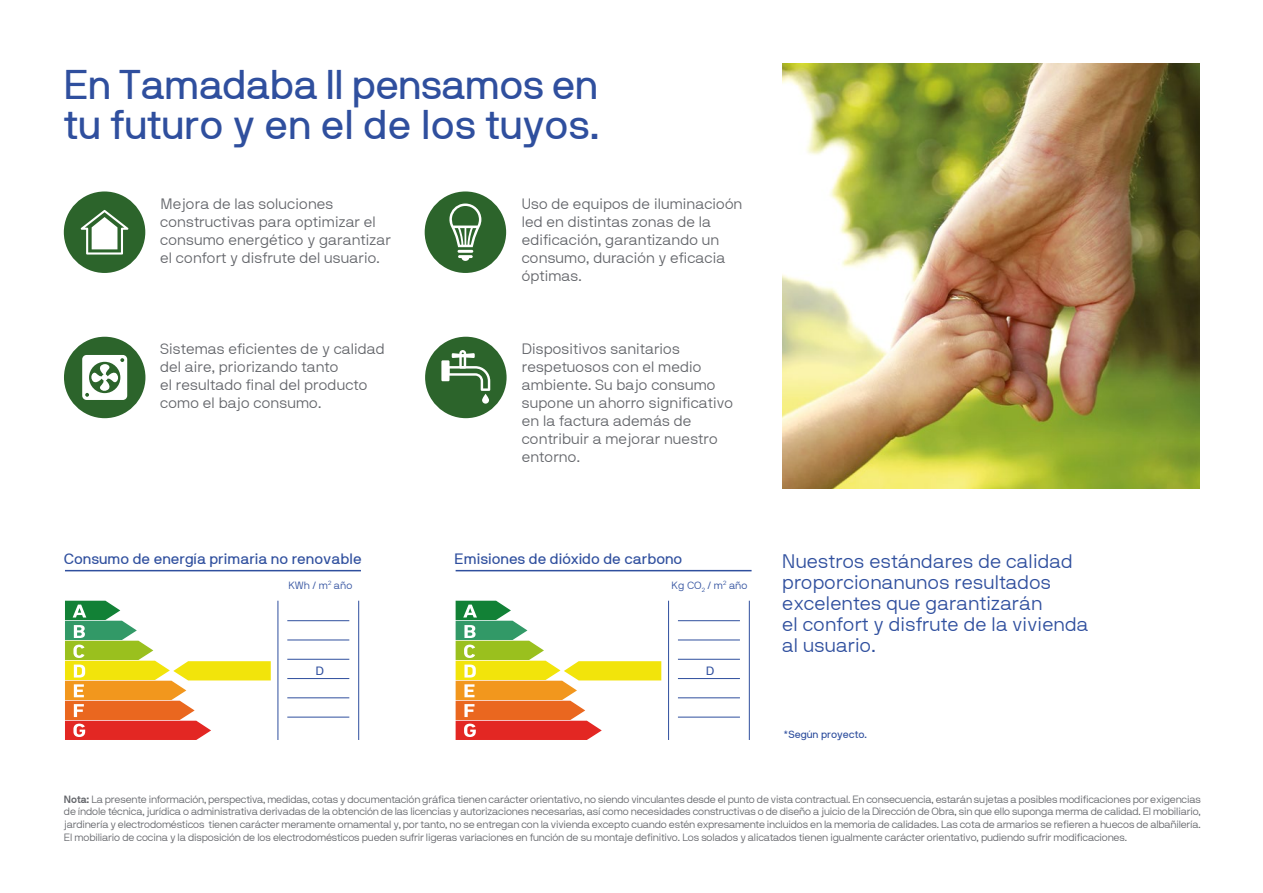
<style>
.page{position:relative;width:1263px;height:893px;background:#fff}
.page>*{position:absolute;margin:0;border:0;box-sizing:border-box;transform-origin:0 0}
.t1{font:41.4px/40.5px "NB International Regular Webfont";letter-spacing:-.02em;color:#2f4f9e}
.t2{font:19.5px/21px "NB International Light Webfont";color:#2f4f9e}
.t3{font:15px/18px "NB International Light Webfont";color:#63656a}
.t4{font:15px "NB International Regular Webfont";color:#2f4f9e}
.t5{font:12px "NB International Regular Webfont";color:#2f4f9e}
.t6{font:10.5px/12.6px "NB International Light Webfont";letter-spacing:-.025em;color:#63656a;text-align:justify}
.t7{font:10.5px "NB International Light Webfont";color:#2f4f9e}
.t8{font:10.5px "NB International Regular Webfont";color:#2f4f9e}
.s1{font-family:"NB International Bold Webfont"}
</style>
<div class="page">
<div style="left:425px;top:191px;width:81px;height:82px;background:#2c642b;border-radius:50%"></div>
<svg style="left:449px;top:204px;width:32px;height:43px"></svg>
<hr style="left:457px;top:250px;width:16px;height:3px;background:#fff">
<svg style="left:458px;top:255px;width:15px;height:6px"></svg>
<div style="left:64px;top:191px;width:81px;height:82px;background:#2c642b;border-radius:50%"></div>
<svg style="left:81px;top:210px;width:47px;height:45px"></svg>
<div style="left:425px;top:337px;width:82px;height:81px;background:#2c642b;border-radius:50%"></div>
<svg style="left:441px;top:350px;width:49px;height:41px"></svg>
<svg style="left:482px;top:394px;width:7px;height:10px"></svg>
<div style="left:64px;top:337px;width:81px;height:81px;background:#2c642b;border-radius:50%"></div>
<svg style="left:82px;top:355px;width:45px;height:45px"></svg>
<img style="left:782px;top:63px;width:417px;height:426px">
<hr style="left:65px;top:570px;width:296px;height:1px;background:#2f4f9e">
<hr style="left:278px;top:601px;width:1px;height:139px;background:#2f4f9e">
<hr style="left:358px;top:601px;width:1px;height:139px;background:#2f4f9e">
<hr style="left:287px;top:620px;width:62px;height:1px;background:#2f4f9e">
<hr style="left:287px;top:640px;width:62px;height:1px;background:#2f4f9e">
<hr style="left:287px;top:659px;width:62px;height:1px;background:#2f4f9e">
<hr style="left:287px;top:678px;width:62px;height:1px;background:#2f4f9e">
<hr style="left:287px;top:697px;width:62px;height:1px;background:#2f4f9e">
<hr style="left:287px;top:717px;width:62px;height:1px;background:#2f4f9e">
<svg style="left:65px;top:601px;width:206px;height:139px"></svg>
<svg style="left:456px;top:601px;width:205px;height:139px"></svg>
<hr style="left:456px;top:570px;width:295px;height:1px;background:#2f4f9e">
<hr style="left:668px;top:601px;width:1px;height:139px;background:#2f4f9e">
<hr style="left:749px;top:601px;width:1px;height:139px;background:#2f4f9e">
<hr style="left:678px;top:620px;width:62px;height:1px;background:#2f4f9e">
<hr style="left:678px;top:640px;width:62px;height:1px;background:#2f4f9e">
<hr style="left:678px;top:659px;width:62px;height:1px;background:#2f4f9e">
<hr style="left:678px;top:678px;width:62px;height:1px;background:#2f4f9e">
<hr style="left:678px;top:697px;width:62px;height:1px;background:#2f4f9e">
<hr style="left:678px;top:717px;width:62px;height:1px;background:#2f4f9e">
<h1 class="t1" style="left:64px;top:64px;width:538px">En Tamadaba II pensamos en tu futuro y en el de los tuyos.</h1>
<h3 class="t3" style="left:160px;top:195px;width:232px">Mejora de las soluciones constructivas para optimizar el consumo energético y garantizar el confort y disfrute del usuario.</h3>
<h3 class="t3" style="left:522px;top:195px;width:222px">Uso de equipos de iluminacioón led en distintas zonas de la edificación, garantizando un consumo, duración y eficacia óptimas.</h3>
<h3 class="t3" style="left:160px;top:340px;width:226px">Sistemas eficientes de y calidad del aire, priorizando tanto<br>el resultado final del producto como el bajo consumo.</h3>
<h3 class="t3" style="left:522px;top:340px;width:213px">Dispositivos sanitarios respetuosos con el medio ambiente. Su bajo consumo supone un ahorro significativo en la factura además de contribuir a mejorar nuestro entorno.</h3>
<h3 class="t4" style="left:64px;top:550px;width:299px">Consumo de energía primaria no renovable</h3>
<p class="t7" style="left:288px;top:579px;width:66px">KWh / m<sup>2</sup> año</p>
<h3 class="t4" style="left:455px;top:550px;width:229px">Emisiones de dióxido de carbono</h3>
<p class="t7" style="left:671px;top:579px;width:78px">Kg CO<sub>2</sub> / m<sup>2</sup> año</p>
<h2 class="t2" style="left:782px;top:551px;width:308px">Nuestros estándares de calidad proporcionanunos resultados excelentes que garantizarán<br>el confort y disfrute de la vivienda al usuario.</h2>
<p class="t5" style="left:316px;top:664px;width:10px">D</p>
<p class="t5" style="left:706px;top:664px;width:10px">D</p>
<p class="t8" style="left:784px;top:728px;width:85px">*Según proyecto.</p>
<p class="t6" style="left:64px;top:793px;width:1138px"><span class="s1">Nota:</span> La presente información, perspectiva, medidas, cotas y documentación gráfica tienen carácter orientativo, no siendo vinculantes desde el punto de vista contractual. En consecuencia, estarán sujetas a posibles modificaciones por exigencias de índole técnica, jurídica o administrativa derivadas de la obtención de las licencias y autorizaciones necesarias, así como necesidades constructivas o de diseño a juicio de la Dirección de Obra, sin que ello suponga merma de calidad. El mobiliario, jardinería y electrodomésticos tienen carácter meramente ornamental y, por tanto, no se entregan con la vivienda excepto cuando estén expresamente incluidos en la memoria de calidades. Las cota de armarios se refieren a huecos de albañilería.<br>El mobiliario de cocina y la disposición de los electrodomésticos pueden sufrir ligeras variaciones en función de su montaje definitivo. Los solados y alicatados tienen igualmente carácter orientativo, pudiendo sufrir modificaciones.</p>
</div>
